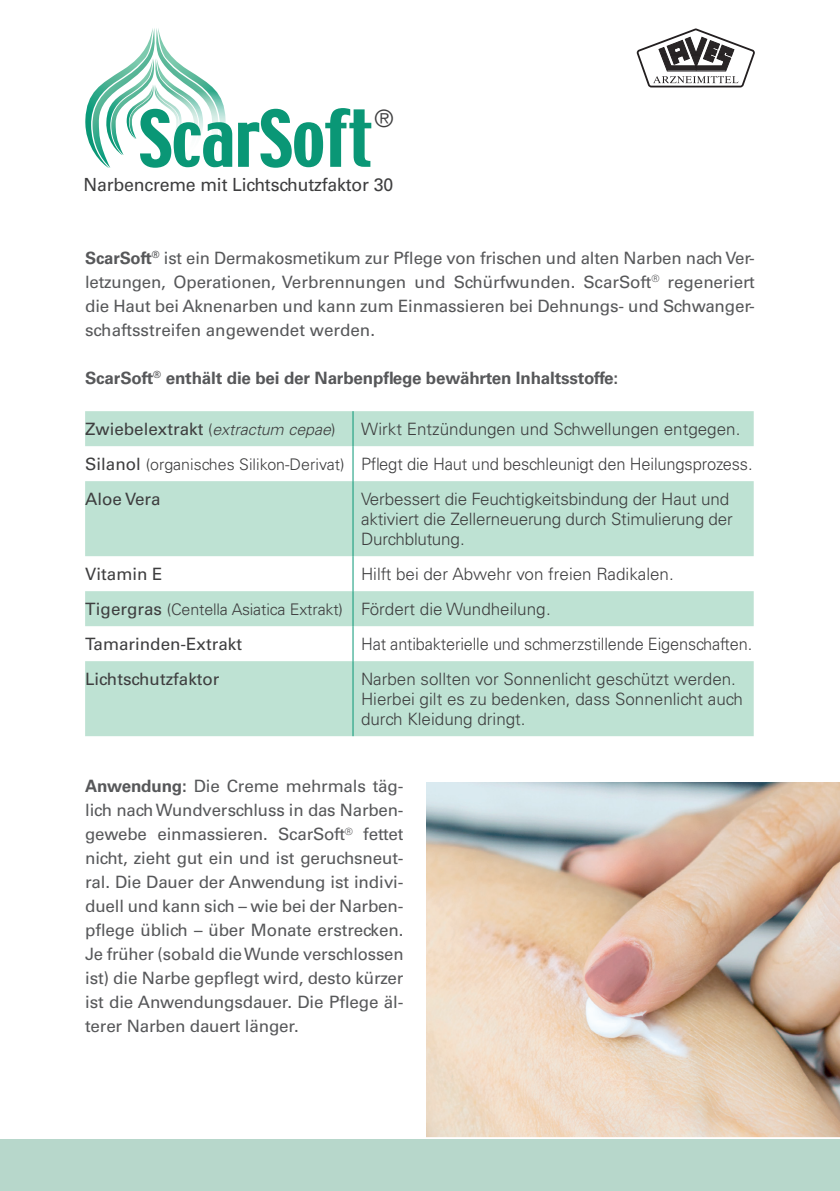
<style>
.page{position:relative;width:840px;height:1191px;background:#fff}
.page>*{position:absolute;margin:0;border:0;box-sizing:border-box;transform-origin:0 0}
.t1{font:69.6px "Techno";color:#0a9776}
.t2{font:300 23.8px "Univers LT Std";color:#3e3e3f}
.t3{font:18.2px "Univers LT Std";letter-spacing:-.01em;color:#3e3e3f}
.t4{font:17px/24px "Univers LT Std";letter-spacing:-.01em;color:#57585a;text-align:justify}
.t5{font:300 17px/20px "Univers LT Std";letter-spacing:-.01em;color:#3e3e3f}
.t6{font:17px "Univers LT Std";color:#3e3e3f}
.t7{font:700 17px "Univers LT Std";letter-spacing:-.01em;color:#57585a}
.t8{font:300 17px "Univers LT Std";letter-spacing:-.01em;color:#3e3e3f;scale:.96 1}
.t9{font:300 16px "Univers LT Std";letter-spacing:-.01em;color:#3e3e3f}
.s1{font-weight:700}
.s2{font-weight:400}
.s3{font-size:16px}
.s4{font-weight:300;font-size:16px}
.s5{font-weight:300;font-style:italic;font-size:16px}
.s6{font-weight:400;font-size:17px}
.s7{font-size:17px}
</style>
<div class="page">
<svg style="left:636px;top:28px;width:118px;height:59px"></svg>
<svg style="left:85px;top:28px;width:131px;height:140px"></svg>
<svg style="left:154px;top:91px;width:72px;height:77px"></svg>
<img style="left:426px;top:782px;width:413px;height:355px">
<svg style="left:85px;top:411px;width:668px;height:325px;fill:#bee2d3"></svg>
<hr style="left:352px;top:411px;width:1px;height:35px;background:#0a9776">
<hr style="left:352px;top:446px;width:1px;height:35px;background:#0a9776">
<hr style="left:352px;top:481px;width:1px;height:75px;background:#0a9776">
<hr style="left:352px;top:556px;width:1px;height:35px;background:#0a9776">
<hr style="left:352px;top:591px;width:1px;height:35px;background:#0a9776">
<hr style="left:352px;top:626px;width:1px;height:35px;background:#0a9776">
<hr style="left:352px;top:661px;width:1px;height:75px;background:#0a9776">
<svg style="left:0;top:1137px;width:839px;height:3px"></svg>
<div style="left:0;top:1140px;width:839px;height:51px;background:#b7d7cb"></div>
<h1 class="t1" style="left:139px;top:91px;width:234px">SCARSOFT</h1>
<h2 class="t2" style="left:374px;top:104px;width:21px">®</h2>
<p class="t3" style="left:83px;top:173px;width:311px">Narbencreme mit Lichtschutzfaktor 30</p>
<p class="t4" style="left:85px;top:246px;width:670px"><span class="s1">ScarSoft</span><sup>®</sup> ist ein Dermakosmetikum zur Pflege von frischen und alten Narben nach Ver&shy;letzungen, Operationen, Verbrennungen und Schürfwunden. ScarSoft<sup>®</sup> regeneriert die Haut bei Aknenarben und kann zum Einmassieren bei Dehnungs- und Schwanger&shy;schaftsstreifen angewendet werden.</p>
<p class="t7" style="left:85px;top:368px;width:534px">ScarSoft<sup>®</sup> enthält die bei der Narbenpflege bewährten Inhaltsstoffe:</p>
<p class="t5" style="left:85px;top:411px;width:668px;line-height:35px;text-indent:276px">Wirkt Entzündungen und Schwellungen entgegen.<br><span class="s2">Silanol</span> <span class="s3">(organisches Silikon-Derivat)</span> Pflegt die Haut und beschleunigt den Heilungsprozess.<br><span class="s2">Aloe Vera</span></p>
<p class="t6" style="left:85px;top:418px;width:252px">Zwiebelextrakt <span class="s4">(</span><span class="s5">extractum cepae</span><span class="s4">)</span></p>
<p class="t5" style="left:361px;top:489px;width:373px">Verbessert die Feuchtigkeitsbindung der Haut und aktiviert die Zellerneuerung durch Stimulierung der<br>Durchblutung.</p>
<p class="t6" style="left:85px;top:563px;width:79px">Vitamin E</p>
<p class="t5" style="left:361px;top:564px;width:314px">Hilft bei der Abwehr von freien Radikalen.</p>
<p class="t9" style="left:85px;top:599px;width:467px"><span class="s6">Tigergras</span> (Centella Asiatica Extrakt) <span class="s7">Fördert die Wundheilung.</span></p>
<p class="t6" style="left:85px;top:633px;width:158px">Tamarinden-Extrakt</p>
<p class="t8" style="left:361px;top:633px;width:409px">Hat antibakterielle und schmerzstillende Eigenschaften.</p>
<p class="t6" style="left:85px;top:668px;width:136px">Lichtschutzfaktor</p>
<p class="t5" style="left:361px;top:669px;width:383px">Narben sollten vor Sonnenlicht geschützt werden.<br>Hierbei gilt es zu bedenken, dass Sonnenlicht auch durch Kleidung dringt.</p>
<p class="t4" style="left:85px;top:774px;width:320px"><span class="s1">Anwendung:</span> Die Creme mehrmals täg&shy;lich nach Wundverschluss in das Narben&shy;gewebe einmassieren. ScarSoft<sup>®</sup> fettet nicht, zieht gut ein und ist geruchsneut&shy;ral. Die Dauer der Anwendung ist indivi&shy;duell und kann sich – wie bei der Narben&shy;pflege üblich – über Monate erstrecken.<br>Je früher (sobald die Wunde verschlossen ist) die Narbe gepflegt wird, desto kürzer ist die Anwendungsdauer. Die Pflege äl&shy;terer Narben dauert länger.</p>
</div>
